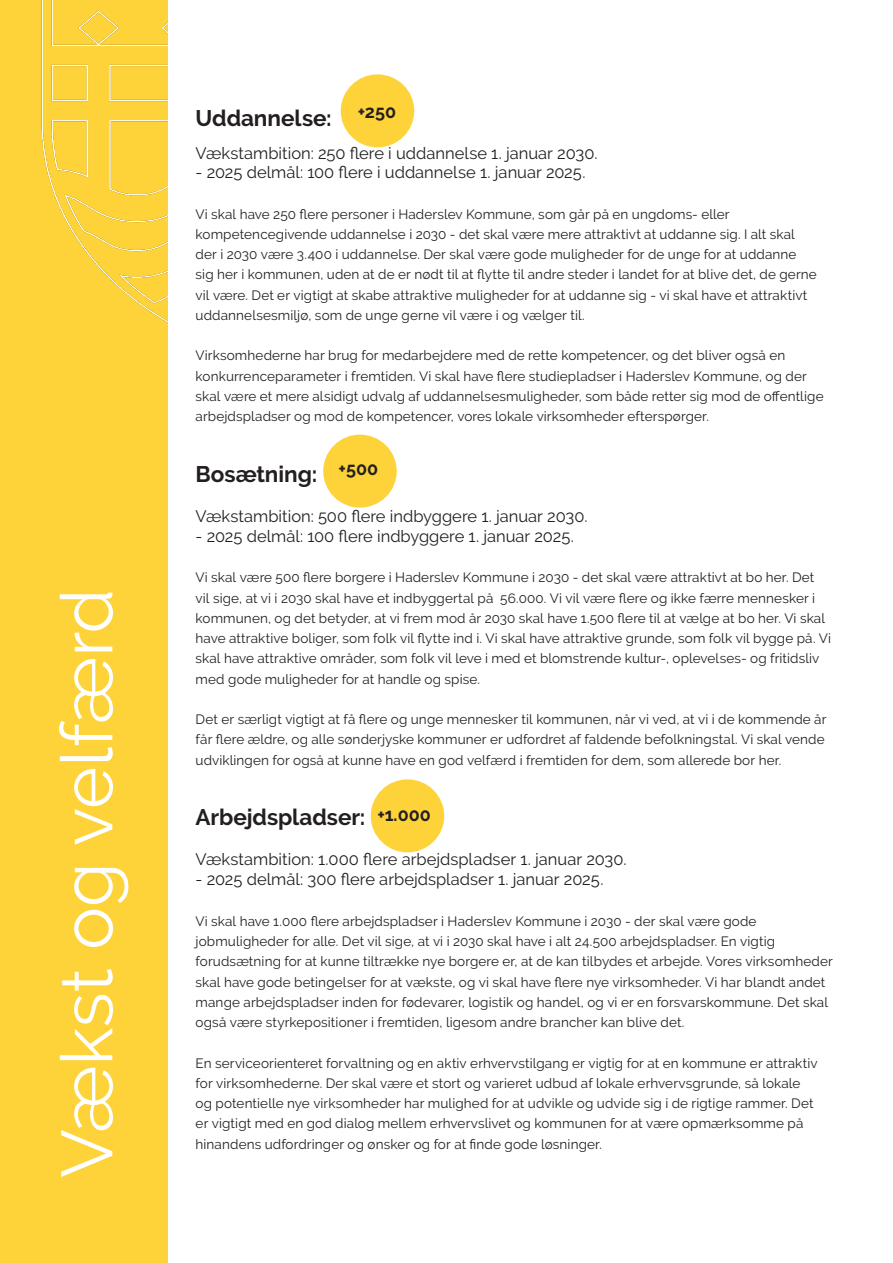
<style>
.page{position:relative;width:893px;height:1263px;background:#fff}
.page>*{position:absolute;margin:0;border:0;box-sizing:border-box;transform-origin:0 0}
.t1{font:72px "Raleway";color:#fff}
.Body_Text{font:700 22.5px "Raleway";letter-spacing:-.005em;color:#231f20}
.t2{font:700 18px "Raleway";color:#231f20}
.Body_Text-2{font:16.5px "Raleway";color:#231f20}
.Body_Text-3{font:13.5px/20.2px "Raleway";letter-spacing:.01em;color:#231f20}
</style>
<div class="page">
<div style="left:371px;top:779px;width:73px;height:73px;background:#fed339;border-radius:50%"></div>
<div style="left:341px;top:74px;width:73px;height:73px;background:#fed339;border-radius:50%"></div>
<div style="left:0;top:0;width:167px;height:1263px;background:#fed339"></div>
<img style="left:41px;top:0;width:126px;height:322px">
<div style="left:323px;top:435px;width:74px;height:73px;background:#fed339;border-radius:50%"></div>
<p class="t1" style="left:45px;top:1178px;width:591px;rotate:-90deg">Vækst og velfærd</p>
<p class="t2" style="left:358px;top:102px;width:40px">+250</p>
<p class="Body_Text" style="left:196px;top:105px;width:138px">Uddannelse:</p>
<p class="Body_Text-2" style="left:196px;top:143px;width:403px">Vækstambition: 250 flere i uddannelse 1. januar 2030.</p>
<p class="Body_Text-2" style="left:196px;top:163px;width:391px">- 2025 delmål: 100 flere i uddannelse 1. januar 2025.</p>
<p class="Body_Text-3" style="left:196px;top:204px;width:623px">Vi skal have 250 flere personer i Haderslev Kommune, som går på en ungdoms- eller kompetencegivende uddannelse i 2030 - det skal være mere attraktivt at uddanne sig. I alt skal der i 2030 være 3.400 i uddannelse. Der skal være gode muligheder for de unge for at uddanne sig her i kommunen, uden at de er nødt til at flytte til andre steder i landet for at blive det, de gerne vil være. Det er vigtigt at skabe attraktive muligheder for at uddanne sig - vi skal have et attraktivt uddannelsesmiljø, som de unge gerne vil være i og vælger til.</p>
<p class="Body_Text-3" style="left:196px;top:345px;width:629px">Virksomhederne har brug for medarbejdere med de rette kompetencer, og det bliver også en konkurrenceparameter i fremtiden. Vi skal have flere studiepladser i Haderslev Kommune, og der skal være et mere alsidigt udvalg af uddannelsesmuligheder, som både retter sig mod de offentlige arbejdspladser og mod de kompetencer, vores lokale virksomheder efterspørger.</p>
<p class="t2" style="left:338px;top:459px;width:41px">+500</p>
<p class="Body_Text" style="left:196px;top:461px;width:123px">Bosætning:</p>
<p class="Body_Text-2" style="left:196px;top:506px;width:393px">Vækstambition: 500 flere indbyggere 1. januar 2030.</p>
<p class="Body_Text-2" style="left:196px;top:526px;width:380px">- 2025 delmål: 100 flere indbyggere 1. januar 2025.</p>
<p class="Body_Text-3" style="left:196px;top:567px;width:637px">Vi skal være 500 flere borgere i Haderslev Kommune i 2030 - det skal være attraktivt at bo her. Det vil sige, at vi i 2030 skal have et indbyggertal på 56.000. Vi vil være flere og ikke færre mennesker i kommunen, og det betyder, at vi frem mod år 2030 skal have 1.500 flere til at vælge at bo her. Vi skal have attraktive boliger, som folk vil flytte ind i. Vi skal have attraktive grunde, som folk vil bygge på. Vi skal have attraktive områder, som folk vil leve i med et blomstrende kultur-, oplevelses- og fritidsliv med gode muligheder for at handle og spise.</p>
<p class="Body_Text-3" style="left:196px;top:709px;width:632px">Det er særligt vigtigt at få flere og unge mennesker til kommunen, når vi ved, at vi i de kommende år får flere ældre, og alle sønderjyske kommuner er udfordret af faldende befolkningstal. Vi skal vende udviklingen for også at kunne have en god velfærd i fremtiden for dem, som allerede bor her.</p>
<p class="Body_Text" style="left:196px;top:804px;width:171px">Arbejdspladser:</p>
<p class="Body_Text-2" style="left:196px;top:850px;width:432px">Vækstambition: 1.000 flere arbejdspladser 1. januar 2030.</p>
<p class="Body_Text-2" style="left:196px;top:870px;width:409px">- 2025 delmål: 300 flere arbejdspladser 1. januar 2025.</p>
<p class="Body_Text-3" style="left:196px;top:911px;width:639px">Vi skal have 1.000 flere arbejdspladser i Haderslev Kommune i 2030 - der skal være gode jobmuligheder for alle. Det vil sige, at vi i 2030 skal have i alt 24.500 arbejdspladser. En vigtig forudsætning for at kunne tiltrække nye borgere er, at de kan tilbydes et arbejde. Vores virksomheder skal have gode betingelser for at vækste, og vi skal have flere nye virksomheder. Vi har blandt andet mange arbejdspladser inden for fødevarer, logistik og handel, og vi er en forsvarskommune. Det skal også være styrkepositioner i fremtiden, ligesom andre brancher kan blive det.</p>
<p class="Body_Text-3" style="left:196px;top:1053px;width:624px">En serviceorienteret forvaltning og en aktiv erhvervstilgang er vigtig for at en kommune er attraktiv for virksomhederne. Der skal være et stort og varieret udbud af lokale erhvervsgrunde, så lokale og potentielle nye virksomheder har mulighed for at udvikle og udvide sig i de rigtige rammer. Det er vigtigt med en god dialog mellem erhvervslivet og kommunen for at være opmærksomme på hinandens udfordringer og ønsker og for at finde gode løsninger.</p>
<p class="t2" style="left:377px;top:805px;width:55px">+1.000</p>
</div>
